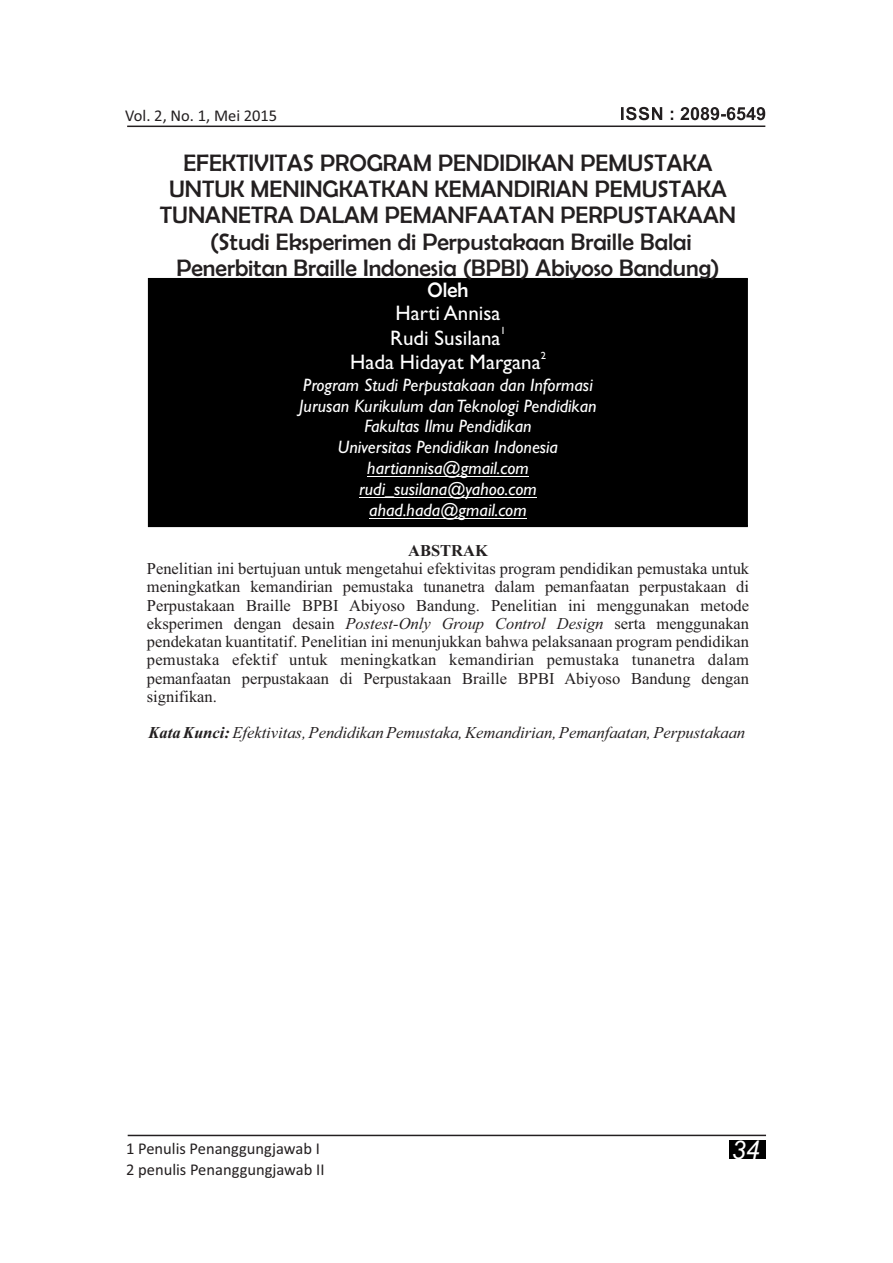
<style>
.page{position:relative;width:893px;height:1263px;background:#fff}
.page>*{position:absolute;margin:0;border:0;box-sizing:border-box;transform-origin:0 0}
.t1{font:italic 25.8px "Arial";color:#fff;scale:.96 1}
.t2{font:24px/26.2px "Berlin Sans FB";color:#231f20;text-align:center}
.t3{font:21px "Gill Sans";color:#fff}
.t4{font:21px "Berlin Sans FB";color:#fff}
.t5{font:italic 18px/20.9px "Gill Sans";color:#fff;text-align:center}
.t6{font:16.5px/18.3px "Times New Roman";color:#231f20;text-align:justify}
.t7{font:italic 16.5px "Times New Roman";color:#231f20}
.t8{font:16.5px/20.1px "Calibri";color:#231f20}
.t9{font:700 16.5px "Times New Roman";color:#231f20}
.t10{font:10.5px "Gill Sans";color:#fff}
.s1{font-style:italic}
.s2{font-weight:700}
</style>
<div class="page">
<div style="left:148px;top:279px;width:599px;height:247px;background:#000"></div>
<div style="left:148px;top:278px;width:600px;height:249px;border:1px solid #000"></div>
<svg style="left:621px;top:107px;width:144px;height:13px"></svg>
<hr style="left:127px;top:125px;width:638px;height:2px;background:#231f20">
<hr style="left:367px;top:476px;width:162px;height:1px;background:#fff">
<hr style="left:359px;top:497px;width:178px;height:1px;background:#fff">
<hr style="left:369px;top:518px;width:158px;height:1px;background:#fff">
<hr style="left:128px;top:1135px;width:638px;height:1px;background:#231f20">
<div style="left:729px;top:1140px;width:37px;height:18px;background:#000"></div>
<p class="t8" style="left:125px;top:107px;width:154px">Vol. 2, No. 1, Mei 2015</p>
<p class="t2" style="left:160px;top:149px;width:578px">EFEKTIVITAS PROGRAM PENDIDIKAN PEMUSTAKA UNTUK MENINGKATKAN KEMANDIRIAN PEMUSTAKA TUNANETRA DALAM PEMANFAATAN PERPUSTAKAAN (Studi Eksperimen di Perpustakaan Braille Balai Penerbitan Braille Indonesia (BPBI) Abiyoso Bandung)</p>
<p class="t4" style="left:428px;top:278px;width:42px">Oleh</p>
<p class="t3" style="left:396px;top:306px;width:106px">Harti Annisa</p>
<p class="t10" style="left:500px;top:327px;width:7px">1</p>
<p class="t3" style="left:390px;top:330px;width:112px">Rudi Susilana</p>
<p class="t10" style="left:541px;top:351px;width:7px">2</p>
<p class="t3" style="left:350px;top:355px;width:192px">Hada Hidayat Margana</p>
<p class="t5" style="left:299px;top:376px;width:299px">Program Studi Perpustakaan dan Informasi<br>Jurusan Kurikulum dan Teknologi Pendidikan<br>Fakultas Ilmu Pendidikan<br>Universitas Pendidikan Indonesia hartiannisa@gmail.com rudi_susilana@yahoo.com ahad.hada@gmail.com</p>
<p class="t9" style="left:408px;top:544px;width:81px">ABSTRAK</p>
<p class="t6" style="left:147px;top:561px;width:604px">Penelitian ini bertujuan untuk mengetahui efektivitas program pendidikan pemustaka untuk meningkatkan kemandirian pemustaka tunanetra dalam pemanfaatan perpustakaan di Perpustakaan Braille BPBI Abiyoso Bandung. Penelitian ini menggunakan metode eksperimen dengan desain <span class="s1">Postest-Only Group Control Design</span> serta menggunakan pendekatan kuantitatif. Penelitian ini menunjukkan bahwa pelaksanaan program pendidikan pemustaka efektif untuk meningkatkan kemandirian pemustaka tunanetra dalam pemanfaatan perpustakaan di Perpustakaan Braille BPBI Abiyoso Bandung dengan signifikan.</p>
<p class="t7" style="left:149px;top:727px;width:598px"><span class="s2">Kata Kunci:</span>Efektivitas, Pendidikan Pemustaka, Kemandirian, Pemanfaatan, Perpustakaan</p>
<p class="t8" style="left:126px;top:1140px;width:200px">1 Penulis Penanggungjawab I<br>2 penulis Penanggungjawab II</p>
<h1 class="t1" style="left:732px;top:1140px;width:30px">34</h1>
</div>
